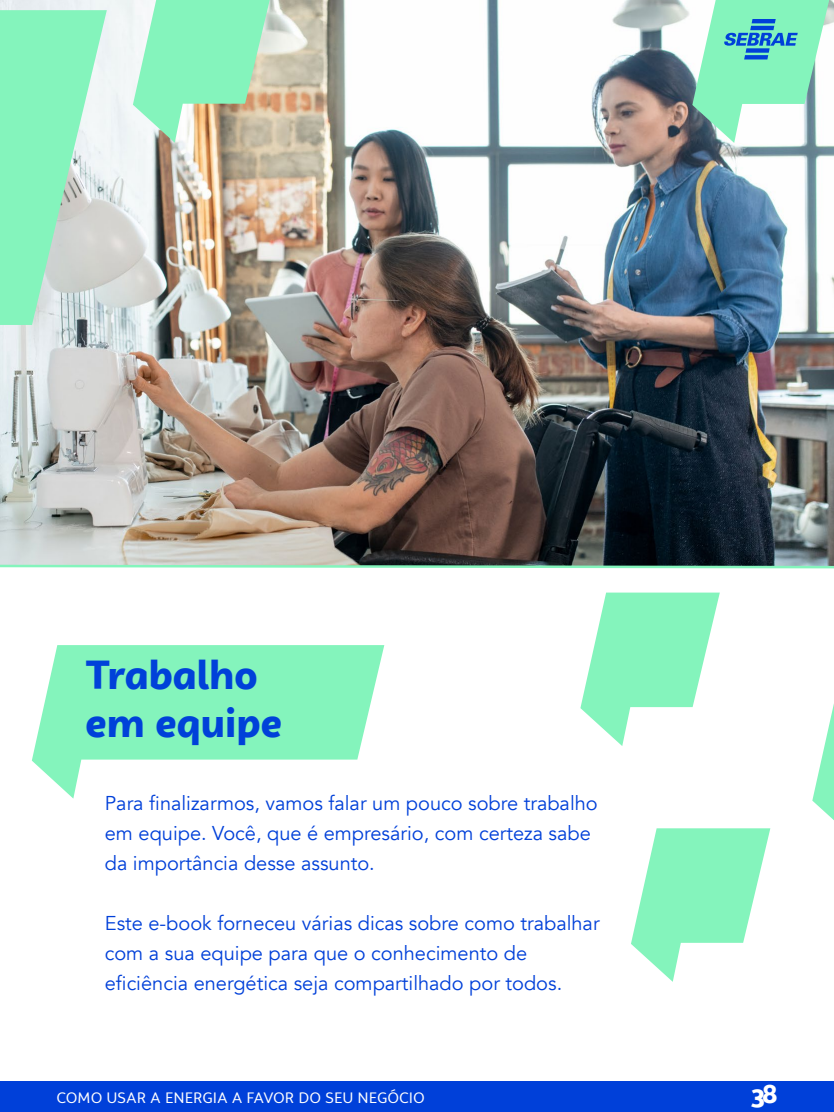
<style>
.page{position:relative;width:834px;height:1112px;background:#fff}
.page>*{position:absolute;margin:0;border:0;box-sizing:border-box;transform-origin:0 0}
.t1{font:900 40px/48px "Campuni";color:#0041d9}
.t2{font:900 25px "Campuni";color:#fff}
.t3{font:20px/30px "Avenir";color:#0040d9}
.t4{font:15px "Campuni";color:#fff}
</style>
<div class="page">
<div style="left:0;top:1082px;width:834px;height:30px;background:#0040d9"></div>
<img style="left:0;top:0;width:834px;height:569px">
<svg style="left:32px;top:645px;width:352px;height:154px;fill:#84f4bc"></svg>
<svg style="left:0;top:10px;width:107px;height:315px;background:#a1ebc7"></svg>
<svg style="left:812px;top:704px;width:22px;height:116px"></svg>
<svg style="left:133px;top:0;width:137px;height:143px;background:#a2e5ba"></svg>
<svg style="left:580px;top:593px;width:140px;height:153px"></svg>
<svg style="left:631px;top:828px;width:139px;height:154px"></svg>
<svg style="left:692px;top:0;width:137px;height:143px"></svg>
<h1 class="t1" style="left:86px;top:651px;width:198px">Trabalho em equipe</h1>
<p class="t3" style="left:105px;top:788px;width:494px">Para finalizarmos, vamos falar um pouco sobre trabalho em equipe. Você, que é empresário, com certeza sabe da importância desse assunto.</p>
<p class="t3" style="left:105px;top:908px;width:496px">Este e-book forneceu várias dicas sobre como trabalhar com a sua equipe para que o conhecimento de eficiência energética seja compartilhado por todos.</p>
<p class="t4" style="left:56px;top:1088px;width:370px">COMO USAR A ENERGIA A FAVOR DO SEU NEGÓCIO</p>
<p class="t2" style="left:751px;top:1078px;width:28px">38</p>
</div>
